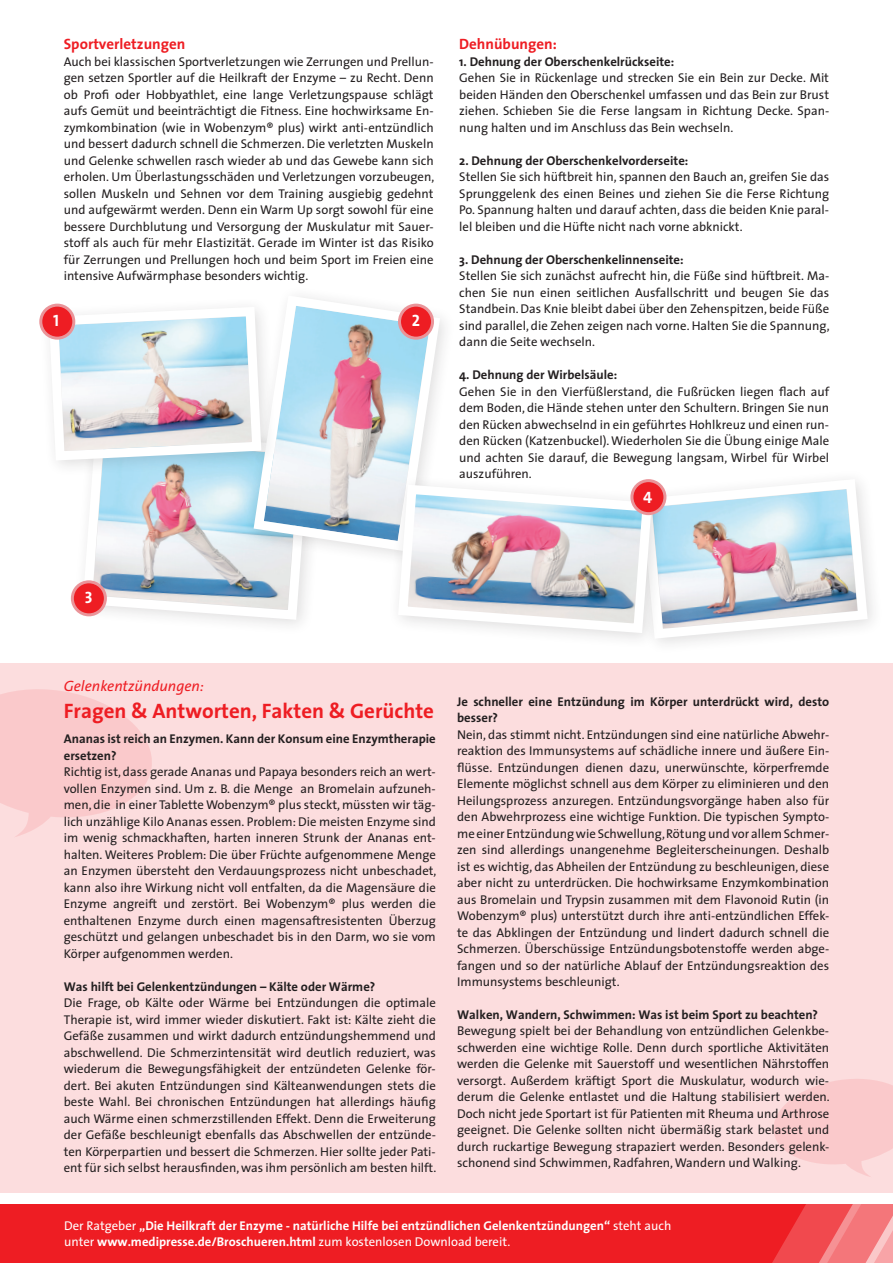
<style>
.page{position:relative;width:893px;height:1263px;background:#fff}
.page>*{position:absolute;margin:0;border:0;box-sizing:border-box;transform-origin:0 0}
.t1{font:700 21px "The Sans";color:#ee1d23}
.t2{font:16.5px "The Sans Bold Caps";color:#fff}
.t3{font:700 15px "The Sans";color:#ee1d23}
.t4{font:italic 15px "The Sans";color:#ee1d23}
.t5{font:12.75px/16.5px "The Sans";color:#231f20;text-align:justify}
.t6{font:700 12.75px/16.5px "The Sans";color:#231f20}
.t7{font:700 12.75px/16.5px "The Sans";color:#fff}
.s1{font-weight:400}
</style>
<div class="page">
<div style="left:0;top:663px;width:893px;height:530px;background:#fcddde"></div>
<svg style="left:78px;top:477px;width:229px;height:148px"></svg>
<div style="left:243px;top:285px;width:213px;height:282px;background:#231f20;opacity:.15"></div>
<svg style="left:248px;top:290px;width:197px;height:266px"></svg>
<div style="left:38px;top:296px;width:240px;height:181px;background:#231f20;opacity:.15"></div>
<svg style="left:44px;top:302px;width:222px;height:163px"></svg>
<div style="left:0;top:1204px;width:893px;height:59px;background:#ee1d23"></div>
<svg style="left:772px;top:1204px;width:121px;height:59px;background:#f25f64"></svg>
<div style="left:387px;top:474px;width:281px;height:175px;background:#231f20;opacity:.15"></div>
<svg style="left:393px;top:474px;width:479px;height:169px"></svg>
<div style="left:632px;top:481px;width:33px;height:33px;background:#ee1d23;border-radius:50%"></div>
<div style="left:630px;top:479px;width:36px;height:36px;border:3px solid #ea9499;border-radius:50%"></div>
<div style="left:41px;top:305px;width:33px;height:33px;background:#ee1d23;border-radius:50%"></div>
<div style="left:39px;top:304px;width:36px;height:36px;border:3px solid #ea9499;border-radius:50%"></div>
<div style="left:72px;top:582px;width:33px;height:33px;background:#ee1d23;border-radius:50%"></div>
<div style="left:71px;top:580px;width:36px;height:36px;border:3px solid #ea9499;border-radius:50%"></div>
<div style="left:399px;top:305px;width:33px;height:33px;background:#ee1d23;border-radius:50%"></div>
<div style="left:398px;top:304px;width:36px;height:36px;border:3px solid #ea9499;border-radius:50%"></div>
<p class="t3" style="left:64px;top:31px;width:123px">Sportverletzungen</p>
<p class="t5" style="left:64px;top:53px;width:372px">Auch bei klassischen Sportverletzungen wie Zerrungen und Prellun&shy;gen setzen Sportler auf die Heilkraft der Enzyme – zu Recht. Denn ob Profi oder Hobbyathlet, eine lange Verletzungspause schlägt aufs Gemüt und beeinträchtigt die Fitness. Eine hochwirksame En&shy;zymkombination (wie in Wobenzym® plus) wirkt anti-entzündlich und bessert dadurch schnell die Schmerzen. Die verletzten Muskeln und Gelenke schwellen rasch wieder ab und das Gewebe kann sich erholen. Um Überlastungsschäden und Verletzungen vorzubeugen, sollen Muskeln und Sehnen vor dem Training ausgiebig gedehnt und aufgewärmt werden. Denn ein Warm Up sorgt sowohl für eine bessere Durchblutung und Versorgung der Muskulatur mit Sauer&shy;stoff als auch für mehr Elastizität. Gerade im Winter ist das Risiko für Zerrungen und Prellungen hoch und beim Sport im Freien eine intensive Aufwärmphase besonders wichtig.</p>
<p class="t2" style="left:53px;top:307px;width:7px">1</p>
<p class="t2" style="left:412px;top:307px;width:10px">2</p>
<p class="t3" style="left:459px;top:31px;width:99px">Dehnübungen:</p>
<p class="t6" style="left:459px;top:53px;width:217px">1. Dehnung der Oberschenkelrückseite:</p>
<p class="t5" style="left:459px;top:69px;width:371px">Gehen Sie in Rückenlage und strecken Sie ein Bein zur Decke. Mit beiden Händen den Oberschenkel umfassen und das Bein zur Brust ziehen. Schieben Sie die Ferse langsam in Richtung Decke. Span&shy;nung halten und im Anschluss das Bein wechseln.</p>
<p class="t6" style="left:459px;top:152px;width:231px">2. Dehnung der Oberschenkelvorderseite:</p>
<p class="t5" style="left:459px;top:168px;width:371px">Stellen Sie sich hüftbreit hin, spannen den Bauch an, greifen Sie das Sprunggelenk des einen Beines und ziehen Sie die Ferse Richtung Po. Spannung halten und darauf achten, dass die beiden Knie paral&shy;lel bleiben und die Hüfte nicht nach vorne abknickt.</p>
<p class="t6" style="left:459px;top:251px;width:226px">3. Dehnung der Oberschenkelinnenseite:</p>
<p class="t5" style="left:459px;top:267px;width:372px">Stellen Sie sich zunächst aufrecht hin, die Füße sind hüftbreit. Ma&shy;chen Sie nun einen seitlichen Ausfallschritt und beugen Sie das Standbein. Das Knie bleibt dabei über den Zehenspitzen, beide Füße sind parallel, die Zehen zeigen nach vorne. Halten Sie die Spannung, dann die Seite wechseln.</p>
<p class="t6" style="left:459px;top:366px;width:159px">4. Dehnung der Wirbelsäule:</p>
<p class="t5" style="left:459px;top:383px;width:371px">Gehen Sie in den Vierfüßlerstand, die Fußrücken liegen flach auf dem Boden, die Hände stehen unter den Schultern. Bringen Sie nun den Rücken abwechselnd in ein geführtes Hohlkreuz und einen run&shy;den Rücken (Katzenbuckel). Wiederholen Sie die Übung einige Male und achten Sie darauf, die Bewegung langsam, Wirbel für Wirbel auszuführen.</p>
<p class="t2" style="left:643px;top:483px;width:11px">4</p>
<p class="t2" style="left:85px;top:583px;width:9px">3</p>
<p class="t4" style="left:64px;top:673px;width:142px">Gelenkentzündungen:</p>
<h1 class="t1" style="left:64px;top:693px;width:372px">Fragen &amp; Antworten, Fakten &amp; Gerüchte</h1>
<p class="t6" style="left:64px;top:730px;width:374px">Ananas ist reich an Enzymen. Kann der Konsum eine Enzymtherapie ersetzen?</p>
<p class="t5" style="left:64px;top:763px;width:374px">Richtig ist, dass gerade Ananas und Papaya besonders reich an wert&shy;vollen Enzymen sind. Um z. B. die Menge an Bromelain aufzuneh&shy;men, die in einer Tablette Wobenzym® plus steckt, müssten wir täg&shy;lich unzählige Kilo Ananas essen. Problem: Die meisten Enzyme sind im wenig schmackhaften, harten inneren Strunk der Ananas ent&shy;halten. Weiteres Problem: Die über Früchte aufgenommene Menge an Enzymen übersteht den Verdauungsprozess nicht unbeschadet, kann also ihre Wirkung nicht voll entfalten, da die Magensäure die Enzyme angreift und zerstört. Bei Wobenzym® plus werden die enthaltenen Enzyme durch einen magensaftresistenten Überzug geschützt und gelangen unbeschadet bis in den Darm, wo sie vom Körper aufgenommen werden.</p>
<p class="t6" style="left:64px;top:978px;width:313px">Was hilft bei Gelenkentzündungen – Kälte oder Wärme?</p>
<p class="t5" style="left:64px;top:994px;width:374px">Die Frage, ob Kälte oder Wärme bei Entzündungen die optimale Therapie ist, wird immer wieder diskutiert. Fakt ist: Kälte zieht die Gefäße zusammen und wirkt dadurch entzündungshemmend und abschwellend. Die Schmerzintensität wird deutlich reduziert, was wiederum die Bewegungsfähigkeit der entzündeten Gelenke för&shy;dert. Bei akuten Entzündungen sind Kälteanwendungen stets die beste Wahl. Bei chronischen Entzündungen hat allerdings häufig auch Wärme einen schmerzstillenden Effekt. Denn die Erweiterung der Gefäße beschleunigt ebenfalls das Abschwellen der entzünde&shy;ten Körperpartien und bessert die Schmerzen. Hier sollte jeder Pati&shy;ent für sich selbst herausfinden, was ihm persönlich am besten hilft.</p>
<p class="t6" style="left:457px;top:693px;width:374px">Je schneller eine Entzündung im Körper unterdrückt wird, desto besser?</p>
<p class="t5" style="left:457px;top:726px;width:374px">Nein, das stimmt nicht. Entzündungen sind eine natürliche Abwehr&shy;reaktion des Immunsystems auf schädliche innere und äußere Ein&shy;flüsse. Entzündungen dienen dazu, unerwünschte, körperfremde Elemente möglichst schnell aus dem Körper zu eliminieren und den Heilungsprozess anzuregen. Entzündungsvorgänge haben also für den Abwehrprozess eine wichtige Funktion. Die typischen Sympto&shy;me einer Entzündung wie Schwellung, Rötung und vor allem Schmer&shy;zen sind allerdings unangenehme Begleiterscheinungen. Deshalb ist es wichtig, das Abheilen der Entzündung zu beschleunigen, diese aber nicht zu unterdrücken. Die hochwirksame Enzymkombination aus Bromelain und Trypsin zusammen mit dem Flavonoid Rutin (in Wobenzym® plus) unterstützt durch ihre anti-entzündlichen Effek&shy;te das Abklingen der Entzündung und lindert dadurch schnell die Schmerzen. Überschüssige Entzündungsbotenstoffe werden abge&shy;fangen und so der natürliche Ablauf der Entzündungsreaktion des Immunsystems beschleunigt.</p>
<p class="t6" style="left:457px;top:1006px;width:362px">Walken, Wandern, Schwimmen: Was ist beim Sport zu beachten?</p>
<p class="t5" style="left:457px;top:1022px;width:374px">Bewegung spielt bei der Behandlung von entzündlichen Gelenkbe&shy;schwerden eine wichtige Rolle. Denn durch sportliche Aktivitäten werden die Gelenke mit Sauerstoff und wesentlichen Nährstoffen versorgt. Außerdem kräftigt Sport die Muskulatur, wodurch wie&shy;derum die Gelenke entlastet und die Haltung stabilisiert werden.<br>Doch nicht jede Sportart ist für Patienten mit Rheuma und Arthrose geeignet. Die Gelenke sollten nicht übermäßig stark belastet und durch ruckartige Bewegung strapaziert werden. Besonders gelenk&shy;schonend sind Schwimmen, Radfahren, Wandern und Walking.</p>
<p class="t7" style="left:64px;top:1217px;width:609px"><span class="s1">Der Ratgeber</span> „Die Heilkraft der Enzyme - natürliche Hilfe bei entzündlichen Gelenkentzündungen“ <span class="s1">steht auch unter</span> www.medipresse.de/Broschueren.html <span class="s1">zum kostenlosen Download bereit.</span></p>
</div>
